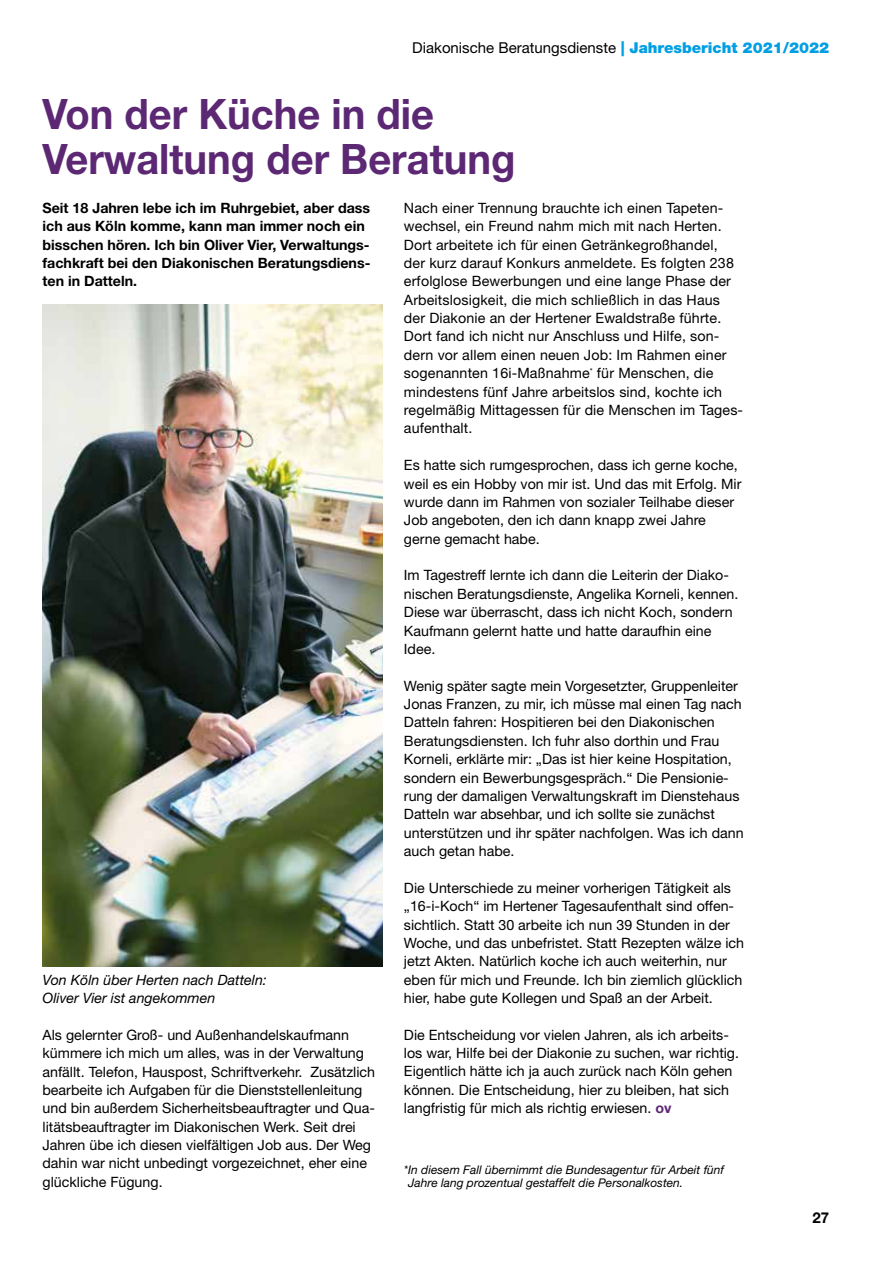
<style>
.page{position:relative;width:893px;height:1263px;background:#fff}
.page>*{position:absolute;margin:0;border:0;box-sizing:border-box;transform-origin:0 0}
.t1{font:700 42px/45px "Helvetica Neue";color:#5c2874;scale:.95 1}
.t2{font:15px "Helvetica Neue";color:#000}
.t3{font:700 15px "Helvetica Neue";color:#000}
.t4{font:14.25px/18.3px "Helvetica Neue";color:#000}
.t5{font:700 14.25px/18.3px "Helvetica Neue";color:#000}
.t6{font:italic 14.25px/18.3px "Helvetica Neue";color:#000}
.t7{font:italic 12px/13.2px "Helvetica Neue";color:#000}
.s1{font-weight:900;color:#009fe3}
.s2{font-weight:700;color:#5c2874}
</style>
<div class="page">
<img style="left:43px;top:305px;width:340px;height:661px">
<p class="t2" style="left:412px;top:39px;width:418px">Diakonische Beratungsdienste <span class="s1">| Jahresbericht 2021/2022</span></p>
<h1 class="t1" style="left:43px;top:90px;width:499px">Von der Küche in die<br>Verwaltung der Beratung</h1>
<p class="t5" style="left:43px;top:198px;width:329px">Seit 18 Jahren lebe ich im Ruhrgebiet, aber dass ich aus Köln komme, kann man immer noch ein bisschen hören. Ich bin Oliver Vier, Verwaltungs&shy;fachkraft bei den Diakonischen Beratungsdiens&shy;ten in Datteln.</p>
<p class="t6" style="left:43px;top:970px;width:226px">Von Köln über Herten nach Datteln:<br>Oliver Vier ist angekommen</p>
<p class="t4" style="left:43px;top:1025px;width:334px">Als gelernter Groß- und Außenhandelskaufmann kümmere ich mich um alles, was in der Verwaltung anfällt. Telefon, Hauspost, Schriftverkehr. Zusätzlich bearbeite ich Aufgaben für die Dienststellenleitung und bin außerdem Sicherheitsbeauftragter und Qua&shy;litätsbeauftragter im Diakonischen Werk. Seit drei Jahren übe ich diesen vielfältigen Job aus. Der Weg dahin war nicht unbedingt vorgezeichnet, eher eine glückliche Fügung.</p>
<p class="t4" style="left:404px;top:198px;width:341px">Nach einer Trennung brauchte ich einen Tapeten&shy;wechsel, ein Freund nahm mich mit nach Herten.<br>Dort arbeitete ich für einen Getränkegroßhandel,<br>der kurz darauf Konkurs anmeldete. Es folgten 238 erfolglose Bewerbungen und eine lange Phase der Arbeitslosigkeit, die mich schließlich in das Haus der Diakonie an der Hertener Ewaldstraße führte.<br>Dort fand ich nicht nur Anschluss und Hilfe, son&shy;dern vor allem einen neuen Job: Im Rahmen einer sogenannten 16i-Maßnahme<sup>*</sup> für Menschen, die mindestens fünf Jahre arbeitslos sind, kochte ich regelmäßig Mittagessen für die Menschen im Tages&shy;aufenthalt.</p>
<p class="t4" style="left:404px;top:456px;width:339px">Es hatte sich rumgesprochen, dass ich gerne koche, weil es ein Hobby von mir ist. Und das mit Erfolg. Mir wurde dann im Rahmen von sozialer Teilhabe dieser Job angeboten, den ich dann knapp zwei Jahre gerne gemacht habe.</p>
<p class="t4" style="left:404px;top:566px;width:336px">Im Tagestreff lernte ich dann die Leiterin der Diako&shy;nischen Beratungsdienste, Angelika Korneli, kennen.<br>Diese war überrascht, dass ich nicht Koch, sondern Kaufmann gelernt hatte und hatte daraufhin eine Idee.</p>
<p class="t4" style="left:404px;top:676px;width:341px">Wenig später sagte mein Vorgesetzter, Gruppenleiter Jonas Franzen, zu mir, ich müsse mal einen Tag nach Datteln fahren: Hospitieren bei den Diakonischen Beratungsdiensten. Ich fuhr also dorthin und Frau Korneli, erklärte mir: „Das ist hier keine Hospitation, sondern ein Bewerbungsgespräch.“ Die Pensionie&shy;rung der damaligen Verwaltungskraft im Dienstehaus Datteln war absehbar, und ich sollte sie zunächst unterstützen und ihr später nachfolgen. Was ich dann auch getan habe.</p>
<p class="t4" style="left:404px;top:878px;width:342px">Die Unterschiede zu meiner vorherigen Tätigkeit als „16-i-Koch“ im Hertener Tagesaufenthalt sind offen&shy;sichtlich. Statt 30 arbeite ich nun 39 Stunden in der Woche, und das unbefristet. Statt Rezepten wälze ich jetzt Akten. Natürlich koche ich auch weiterhin, nur eben für mich und Freunde. Ich bin ziemlich glücklich hier, habe gute Kollegen und Spaß an der Arbeit.</p>
<p class="t4" style="left:404px;top:1025px;width:337px">Die Entscheidung vor vielen Jahren, als ich arbeits&shy;los war, Hilfe bei der Diakonie zu suchen, war richtig.<br>Eigentlich hätte ich ja auch zurück nach Köln gehen können. Die Entscheidung, hier zu bleiben, hat sich langfristig für mich als richtig erwiesen. <span class="s2">ov</span></p>
<p class="t7" style="left:408px;top:1163px;width:317px;text-indent:-4px">*In diesem Fall übernimmt die Bundesagentur für Arbeit fünf<br>Jahre lang prozentual gestaffelt die Personalkosten.</p>
<p class="t3" style="left:812px;top:1208px;width:18px">27</p>
</div>
